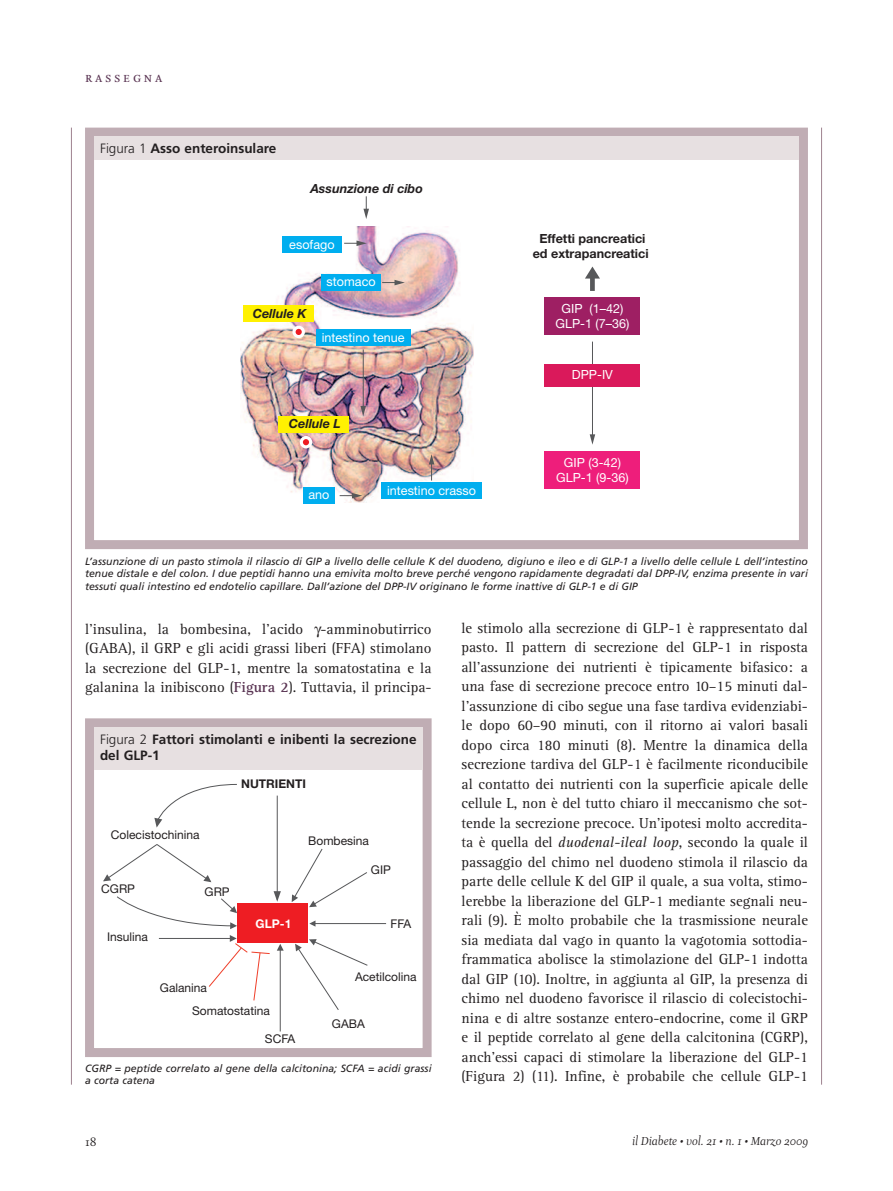
<style>
.page{position:relative;width:893px;height:1191px;background:#fff}
.page>*{position:absolute;margin:0;border:0;box-sizing:border-box;transform-origin:0 0}
.t1{font:15px/19.5px "Rotis Serif";color:#231f20;text-align:justify}
.t2{font:15px "Esta Small Caps";letter-spacing:.185em;color:#593352}
.t3{font:700 13.5px/16.5px "Frutiger";color:#231f20}
.t4{font:12.6px/15.1px "Helvetica Neue";color:#fff;text-align:center}
.t5{font:700 12.6px/15.1px "Helvetica Neue";color:#231f20;text-align:center}
.t6{font:italic 700 12.6px "Helvetica Neue";color:#231f20}
.t7{font:12px "Helvetica Neue";color:#231f20}
.t8{font:italic 12px "Esta";color:#231f20}
.t9{font:700 12px "Helvetica Neue";color:#231f20}
.t10{font:700 12px "Helvetica Neue";color:#fff}
.t11{font:12px "Esta";color:#231f20}
.t12{font:italic 10.5px/12.6px "Frutiger";color:#231f20;text-align:justify}
.s1{font-weight:300}
.s2{font-weight:700;color:#593352}
.s3{font-style:italic}
</style>
<div class="page">
<hr style="left:821px;top:128px;width:1px;height:956px;background:#9f8390">
<hr style="left:71px;top:128px;width:1px;height:956px;background:#9f8390">
<img style="left:241px;top:226px;width:232px;height:277px">
<div style="left:545px;top:451px;width:95px;height:38px;background:#ee1e7b"></div>
<hr style="left:592px;top:341px;width:1px;height:96px;background:#57585a">
<svg style="left:590px;top:434px;width:5px;height:11px"></svg>
<div style="left:545px;top:297px;width:95px;height:38px;background:#9e1f63"></div>
<div style="left:545px;top:364px;width:95px;height:22px;background:#da195b"></div>
<div style="left:590px;top:276px;width:5px;height:15px;background:#57585a"></div>
<svg style="left:585px;top:266px;width:15px;height:12px"></svg>
<div style="left:282px;top:236px;width:60px;height:17px;background:#00aeef"></div>
<div style="left:321px;top:274px;width:60px;height:16px;background:#00aeef"></div>
<div style="left:316px;top:329px;width:94px;height:17px;background:#00aeef"></div>
<div style="left:381px;top:482px;width:101px;height:17px;background:#00aeef"></div>
<div style="left:303px;top:487px;width:32px;height:16px;background:#00aeef"></div>
<svg style="left:344px;top:240px;width:23px;height:6px"></svg>
<svg style="left:382px;top:280px;width:23px;height:5px"></svg>
<svg style="left:340px;top:493px;width:22px;height:5px"></svg>
<hr style="left:363px;top:349px;width:1px;height:59px;background:#57585a">
<svg style="left:360px;top:406px;width:6px;height:10px"></svg>
<svg style="left:429px;top:454px;width:5px;height:26px"></svg>
<svg style="left:363px;top:196px;width:6px;height:23px"></svg>
<svg style="left:292px;top:326px;width:13px;height:12px"></svg>
<svg style="left:300px;top:436px;width:12px;height:12px"></svg>
<div style="left:244px;top:306px;width:70px;height:16px;background:#fff101"></div>
<div style="left:279px;top:416px;width:70px;height:16px;background:#fff101"></div>
<div style="left:85px;top:128px;width:723px;height:421px;border:9px solid #c0adb4"></div>
<div style="left:94px;top:137px;width:705px;height:23px;background:#e7e0e1"></div>
<div style="left:238px;top:903px;width:70px;height:39px;background:#ee1d23"></div>
<hr style="left:280px;top:946px;width:1px;height:85px;background:#57585a">
<svg style="left:277px;top:944px;width:7px;height:6px"></svg>
<svg style="left:295px;top:939px;width:73px;height:71px"></svg>
<hr style="left:311px;top:923px;width:75px;height:1px;background:#57585a">
<svg style="left:309px;top:920px;width:6px;height:6px"></svg>
<hr style="left:277px;top:795px;width:1px;height:105px;background:#57585a">
<svg style="left:274px;top:891px;width:7px;height:10px"></svg>
<hr style="left:159px;top:938px;width:75px;height:1px;background:#57585a">
<svg style="left:208px;top:935px;width:62px;height:66px"></svg>
<svg style="left:292px;top:848px;width:75px;height:59px"></svg>
<svg style="left:103px;top:844px;width:108px;height:38px"></svg>
<svg style="left:117px;top:896px;width:120px;height:33px"></svg>
<svg style="left:154px;top:783px;width:83px;height:44px"></svg>
<div style="left:85px;top:718px;width:347px;height:339px;border:9px solid #c0adb4"></div>
<div style="left:94px;top:727px;width:329px;height:43px;background:#e7e0e1"></div>
<p class="t2" style="left:85px;top:68px;width:79px">rassegna</p>
<p class="t3" style="left:100px;top:141px;width:178px"><span class="s1">Figura 1</span> Asso enteroinsulare</p>
<p class="t6" style="left:310px;top:181px;width:114px">Assunzione di cibo</p>
<p class="t4" style="left:289px;top:236px;width:47px">esofago</p>
<p class="t4" style="left:327px;top:274px;width:51px">stomaco</p>
<p class="t6" style="left:253px;top:305px;width:55px">Cellule K</p>
<p class="t4" style="left:322px;top:330px;width:84px">intestino tenue</p>
<p class="t6" style="left:289px;top:416px;width:54px">Cellule L</p>
<p class="t4" style="left:308px;top:487px;width:23px">ano</p>
<p class="t4" style="left:387px;top:482px;width:90px">intestino crasso</p>
<p class="t5" style="left:533px;top:230px;width:117px">Effetti pancreatici ed extrapancreatici</p>
<p class="t4" style="left:555px;top:300px;width:75px">GIP (1–42)<br>GLP-1 (7–36)</p>
<p class="t4" style="left:572px;top:367px;width:43px">DPP-IV</p>
<p class="t4" style="left:556px;top:455px;width:74px">GIP (3-42)<br>GLP-1 (9-36)</p>
<p class="t12" style="left:85px;top:555px;width:724px">L’assunzione di un pasto stimola il rilascio di GIP a livello delle cellule K del duodeno, digiuno e ileo e di GLP-1 a livello delle cellule L dell’intestino tenue distale e del colon. I due peptidi hanno una emivita molto breve perché vengono rapidamente degradati dal DPP-IV, enzima presente in vari tessuti quali intestino ed endotelio capillare. Dall’azione del DPP-IV originano le forme inattive di GLP-1 e di GIP</p>
<p class="t1" style="left:85px;top:620px;width:348px">l’insulina, la bombesina, l'acido -amminobutirrico (GABA), il GRP e gli acidi grassi liberi (FFA) stimolano la secrezione del GLP-1, mentre la somatostatina e la galanina la inibiscono (<span class="s2">Figura 2</span>). Tuttavia, il principa-</p>
<p class="t1" style="left:461px;top:619px;width:348px">le stimolo alla secrezione di GLP-1 è rappresentato dal pasto. Il pattern di secrezione del GLP-1 in risposta all’assunzione dei nutrienti è tipicamente bifasico: a una fase di secrezione precoce entro 10–15 minuti dal&shy;l’assunzione di cibo segue una fase tardiva evidenziabi&shy;le dopo 60–90 minuti, con il ritorno ai valori basali dopo circa 180 minuti (8). Mentre la dinamica della secrezione tardiva del GLP-1 è facilmente riconducibile al contatto dei nutrienti con la superficie apicale delle cellule L, non è del tutto chiaro il meccanismo che sot&shy;tende la secrezione precoce. Un’ipotesi molto accredita&shy;ta è quella del <span class="s3">duodenal-ileal loop</span>, secondo la quale il passaggio del chimo nel duodeno stimola il rilascio da parte delle cellule K del GIP il quale, a sua volta, stimo&shy;lerebbe la liberazione del GLP-1 mediante segnali neu&shy;rali (9). È molto probabile che la trasmissione neurale sia mediata dal vago in quanto la vagotomia sottodia&shy;frammatica abolisce la stimolazione del GLP-1 indotta dal GIP (10). Inoltre, in aggiunta al GIP, la presenza di chimo nel duodeno favorisce il rilascio di colecistochi&shy;nina e di altre sostanze entero-endocrine, come il GRP e il peptide correlato al gene della calcitonina (CGRP), anch’essi capaci di stimolare la liberazione del GLP-1 (Figura 2) (11). Infine, è probabile che cellule GLP-1</p>
<p class="t3" style="left:100px;top:731px;width:318px"><span class="s1">Figura 2</span> Fattori stimolanti e inibenti la secrezione del GLP-1</p>
<p class="t9" style="left:241px;top:776px;width:66px">NUTRIENTI</p>
<p class="t7" style="left:111px;top:828px;width:90px">Colecistochinina</p>
<p class="t7" style="left:308px;top:833px;width:62px">Bombesina</p>
<p class="t7" style="left:371px;top:863px;width:21px">GIP</p>
<p class="t7" style="left:101px;top:882px;width:35px">CGRP</p>
<p class="t7" style="left:205px;top:884px;width:27px">GRP</p>
<p class="t10" style="left:256px;top:916px;width:37px">GLP-1</p>
<p class="t7" style="left:390px;top:917px;width:22px">FFA</p>
<p class="t7" style="left:107px;top:929px;width:42px">Insulina</p>
<p class="t7" style="left:355px;top:969px;width:63px">Acetilcolina</p>
<p class="t7" style="left:160px;top:980px;width:49px">Galanina</p>
<p class="t7" style="left:192px;top:1003px;width:79px">Somatostatina</p>
<p class="t7" style="left:332px;top:1017px;width:34px">GABA</p>
<p class="t7" style="left:265px;top:1031px;width:32px">SCFA</p>
<p class="t12" style="left:85px;top:1062px;width:348px">CGRP = peptide correlato al gene della calcitonina; SCFA = acidi grassi a corta catena</p>
<p class="t11" style="left:85px;top:1135px;width:13px">18</p>
<p class="t8" style="left:632px;top:1133px;width:178px">il Diabete • vol. 21 • n. 1 • Marzo 2009</p>
</div>
